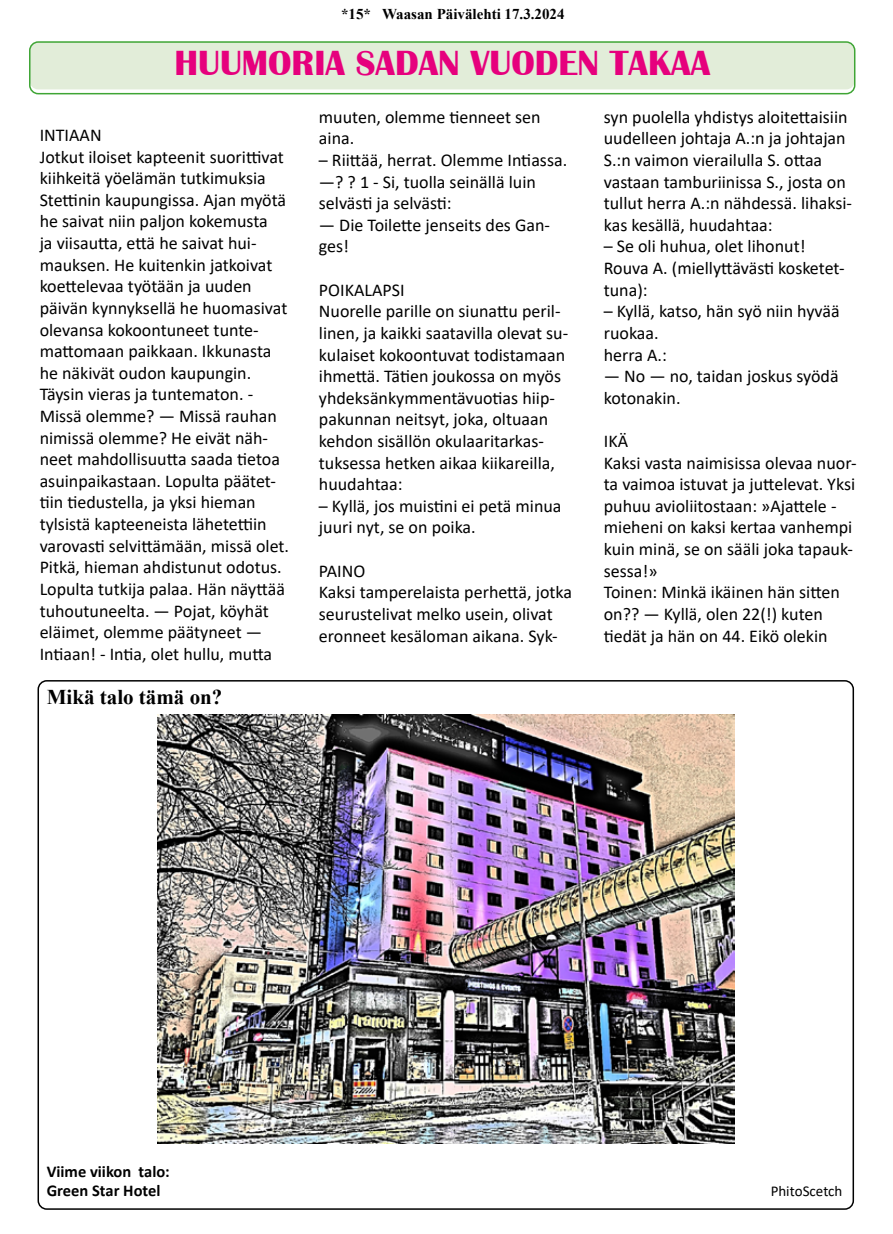
<style>
.page{position:relative;width:893px;height:1234px;background:#fff}
.page>*{position:absolute;margin:0;border:0;box-sizing:border-box;transform-origin:0 0}
.t1{font:700 36px "Britannic";color:#e6007d}
.t2{font:700 21px "Times New Roman";color:#000}
.t3{font:18px/21.6px "Calibri";color:#000}
.t4{font:700 16.5px/19.8px "Calibri";color:#000}
.t5{font:700 15px "Times New Roman";color:#000}
.t6{font:15px "Calibri";color:#000}
</style>
<div class="page">
<img style="left:157px;top:714px;width:577px;height:428px">
<div style="left:30px;top:42px;width:825px;height:47px;background:#e2edd9;border-radius:9px"></div>
<div style="left:29px;top:41px;width:826px;height:53px;border:2px solid #3fa535;border-radius:9px"></div>
<p class="t5" style="left:341px;top:3px;width:225px">*15* Waasan Päivälehti 17.3.2024</p>
<h1 class="t1" style="left:174px;top:43px;width:537px">HUUMORIA SADAN VUODEN TAKAA</h1>
<p class="t3" style="left:40px;top:124px;width:251px">INTIAAN<br>Jotkut iloiset kapteenit suorittivat kiihkeitä yöelämän tutkimuksia<br>Stettinin kaupungissa. Ajan myötä he saivat niin paljon kokemusta<br>ja viisautta, että he saivat hui&shy;mauksen. He kuitenkin jatkoivat koettelevaa työtään ja uuden päivän kynnyksellä he huomasivat olevansa kokoontuneet tunte&shy;mattomaan paikkaan. Ikkunasta he näkivät oudon kaupungin.<br>Täysin vieras ja tuntematon. -<br>Missä olemme? — Missä rauhan nimissä olemme? He eivät näh&shy;neet mahdollisuutta saada tietoa asuinpaikastaan. Lopulta päätet&shy;tiin tiedustella, ja yksi hieman tylsistä kapteeneista lähetettiin varovasti selvittämään, missä olet.<br>Pitkä, hieman ahdistunut odotus.<br>Lopulta tutkija palaa. Hän näyttää tuhoutuneelta. — Pojat, köyhät eläimet, olemme päätyneet —<br>Intiaan! - Intia, olet hullu, mutta</p>
<p class="t2" style="left:47px;top:681px;width:177px">Mikä talo tämä on?</p>
<p class="t3" style="left:319px;top:105px;width:223px">muuten, olemme tienneet sen aina.</p>
<p class="t3" style="left:319px;top:149px;width:250px">– Riittää, herrat. Olemme Intiassa. —? ? 1 - Si, tuolla seinällä luin selvästi ja selvästi:</p>
<p class="t3" style="left:319px;top:213px;width:233px">— Die Toilette jenseits des Gan&shy;ges!</p>
<p class="t3" style="left:319px;top:278px;width:251px">POIKALAPSI<br>Nuorelle parille on siunattu peril&shy;linen, ja kaikki saatavilla olevat su&shy;kulaiset kokoontuvat todistamaan ihmettä. Tätien joukossa on myös yhdeksänkymmentävuotias hiip&shy;pakunnan neitsyt, joka, oltuaan kehdon sisällön okulaaritarkas&shy;tuksessa hetken aikaa kiikareilla, huudahtaa:</p>
<p class="t3" style="left:319px;top:494px;width:244px">– Kyllä, jos muistini ei petä minua juuri nyt, se on poika.</p>
<p class="t3" style="left:319px;top:559px;width:255px">PAINO<br>Kaksi tamperelaista perhettä, jotka seurustelivat melko usein, olivat eronneet kesäloman aikana. Syk-</p>
<p class="t3" style="left:604px;top:105px;width:250px">syn puolella yhdistys aloitettaisiin uudelleen johtaja A.:n ja johtajan S.:n vaimon vierailulla S. ottaa vastaan tamburiinissa S., josta on tullut herra A.:n nähdessä. lihaksi&shy;kas kesällä, huudahtaa:</p>
<p class="t3" style="left:604px;top:235px;width:242px">– Se oli huhua, olet lihonut!<br>Rouva A. (miellyttävästi kosketet&shy;tuna):</p>
<p class="t3" style="left:604px;top:300px;width:237px">– Kyllä, katso, hän syö niin hyvää ruokaa.<br>herra A.:</p>
<p class="t3" style="left:604px;top:365px;width:236px">— No — no, taidan joskus syödä kotonakin.</p>
<p class="t3" style="left:604px;top:429px;width:254px">IKÄ<br>Kaksi vasta naimisissa olevaa nuor&shy;ta vaimoa istuvat ja juttelevat. Yksi puhuu avioliitostaan: »Ajattele - mieheni on kaksi kertaa vanhempi kuin minä, se on sääli joka tapauk&shy;sessa!»<br>Toinen: Minkä ikäinen hän sitten on?? — Kyllä, olen 22(!) kuten tiedät ja hän on 44. Eikö olekin</p>
<p class="t4" style="left:47px;top:1160px;width:125px">Viime viikon talo:<br>Green Star Hotel</p>
<p class="t6" style="left:771px;top:1180px;width:73px">PhitoScetch</p>
</div>
